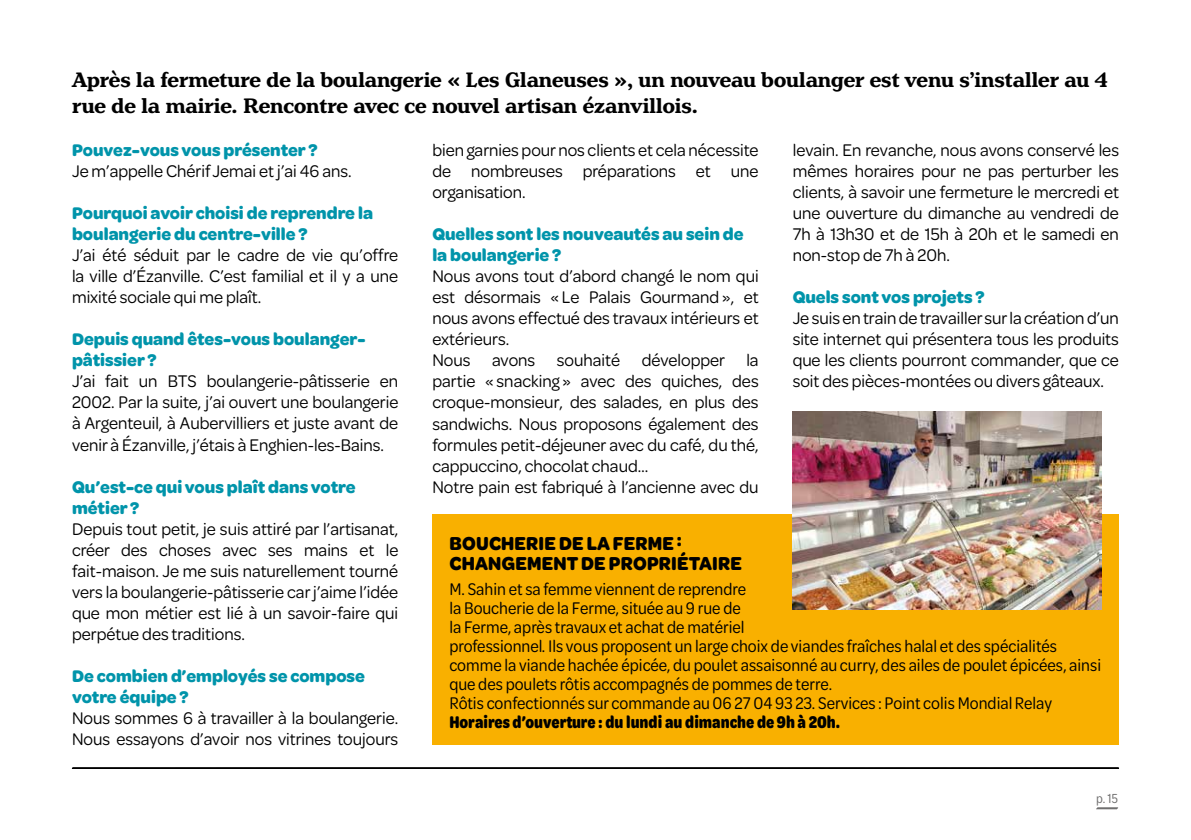
<style>
.page{position:relative;width:1191px;height:840px;background:#fff}
.page>*{position:absolute;margin:0;border:0;box-sizing:border-box;transform-origin:0 0}
.t1{font:700 22px/26px "Henriette";color:#000}
.t2{font:700 20px/20px "Omnes";letter-spacing:.01em;color:#000;scale:.94 1}
.t3{font:18px/21px "Omnes";color:#000;text-align:justify;scale:.96 1}
.t4{font:18px/19px "Omnes Cond";color:#000}
.t5{font:700 18px/21px "Omnes";color:#0094aa}
.t6{font:700 18px "Omnes Cond";color:#000}
.t7{font:14px "Omnes Narrow";color:#706f6f}
</style>
<div class="page">
<svg style="left:1096px;top:807px;width:22px;height:2px"></svg>
<svg style="left:72px;top:767px;width:1047px;height:1px"></svg>
<div style="left:432px;top:513px;width:687px;height:231px;background:#f9b000"></div>
<img style="left:792px;top:411px;width:310px;height:197px">
<p class="t1" style="left:72px;top:67px;width:1037px">Après la fermeture de la boulangerie « Les Glaneuses », un nouveau boulanger est venu s’installer au 4 rue de la mairie. Rencontre avec ce nouvel artisan ézanvillois.</p>
<p class="t5" style="left:72px;top:138px;width:247px">Pouvez-vous vous présenter ?</p>
<p class="t3" style="left:72px;top:159px;width:293px">Je m’appelle Chérif Jemai et j’ai 46 ans.</p>
<p class="t5" style="left:72px;top:201px;width:302px">Pourquoi avoir choisi de reprendre la boulangerie du centre-ville ?</p>
<p class="t3" style="left:72px;top:243px;width:341px">J’ai été séduit par le cadre de vie qu’offre la ville d’Ézanville. C’est familial et il y a une mixité sociale qui me plaît.</p>
<p class="t5" style="left:72px;top:327px;width:295px">Depuis quand êtes-vous boulanger&shy;pâtissier ?</p>
<p class="t3" style="left:72px;top:369px;width:341px">J’ai fait un BTS boulangerie-pâtisserie en 2002. Par la suite, j’ai ouvert une boulangerie à Argenteuil, à Aubervilliers et juste avant de venir à Ézanville, j’étais à Enghien-les-Bains.</p>
<p class="t5" style="left:72px;top:474px;width:285px">Qu’est-ce qui vous plaît dans votre métier ?</p>
<p class="t3" style="left:72px;top:516px;width:341px">Depuis tout petit, je suis attiré par l’artisanat, créer des choses avec ses mains et le fait-maison. Je me suis naturellement tourné vers la boulangerie-pâtisserie car j’aime l’idée que mon métier est lié à un savoir-faire qui perpétue des traditions.</p>
<p class="t5" style="left:72px;top:663px;width:294px">De combien d’employés se compose votre équipe ?</p>
<p class="t3" style="left:72px;top:705px;width:341px">Nous sommes 6 à travailler à la boulangerie.<br>Nous essayons d’avoir nos vitrines toujours</p>
<p class="t3" style="left:432px;top:138px;width:341px">bien garnies pour nos clients et cela nécessite de nombreuses préparations et une organisation.</p>
<p class="t5" style="left:432px;top:222px;width:313px">Quelles sont les nouveautés au sein de la boulangerie ?</p>
<p class="t3" style="left:432px;top:264px;width:341px;text-align:left">Nous avons tout d’abord changé le nom qui est désormais « Le Palais Gourmand », et nous avons effectué des travaux intérieurs et extérieurs.<br>Nous avons souhaité développer la partie « snacking » avec des quiches, des croque-monsieur, des salades, en plus des sandwichs. Nous proposons également des formules petit-déjeuner avec du café, du thé, cappuccino, chocolat chaud…<br>Notre pain est fabriqué à l’ancienne avec du</p>
<p class="t3" style="left:792px;top:139px;width:341px">levain. En revanche, nous avons conservé les mêmes horaires pour ne pas perturber les clients, à savoir une fermeture le mercredi et une ouverture du dimanche au vendredi de 7h à 13h30 et de 15h à 20h et le samedi en non-stop de 7h à 20h.</p>
<p class="t5" style="left:792px;top:285px;width:193px">Quels sont vos projets ?</p>
<p class="t3" style="left:792px;top:306px;width:341px">Je suis en train de travailler sur la création d’un site internet qui présentera tous les produits que les clients pourront commander, que ce soit des pièces-montées ou divers gâteaux.</p>
<p class="t2" style="left:449px;top:532px;width:312px">BOUCHERIE DE LA FERME :<br>CHANGEMENT DE PROPRIÉTAIRE</p>
<p class="t4" style="left:449px;top:578px;width:653px">M. Sahin et sa femme viennent de reprendre<br>la Boucherie de la Ferme, située au 9 rue de<br>la Ferme, après travaux et achat de matériel<br>professionnel. Ils vous proposent un large choix de viandes fraîches halal et des spécialités comme la viande hachée épicée, du poulet assaisonné au curry, des ailes de poulet épicées, ainsi que des poulets rôtis accompagnés de pommes de terre.<br>Rôtis confectionnés sur commande au 06 27 04 93 23. Services : Point colis Mondial Relay</p>
<p class="t6" style="left:449px;top:709px;width:392px">Horaires d’ouverture : du lundi au dimanche de 9h à 20h.</p>
<p class="t7" style="left:1096px;top:789px;width:23px">p. 15</p>
</div>
